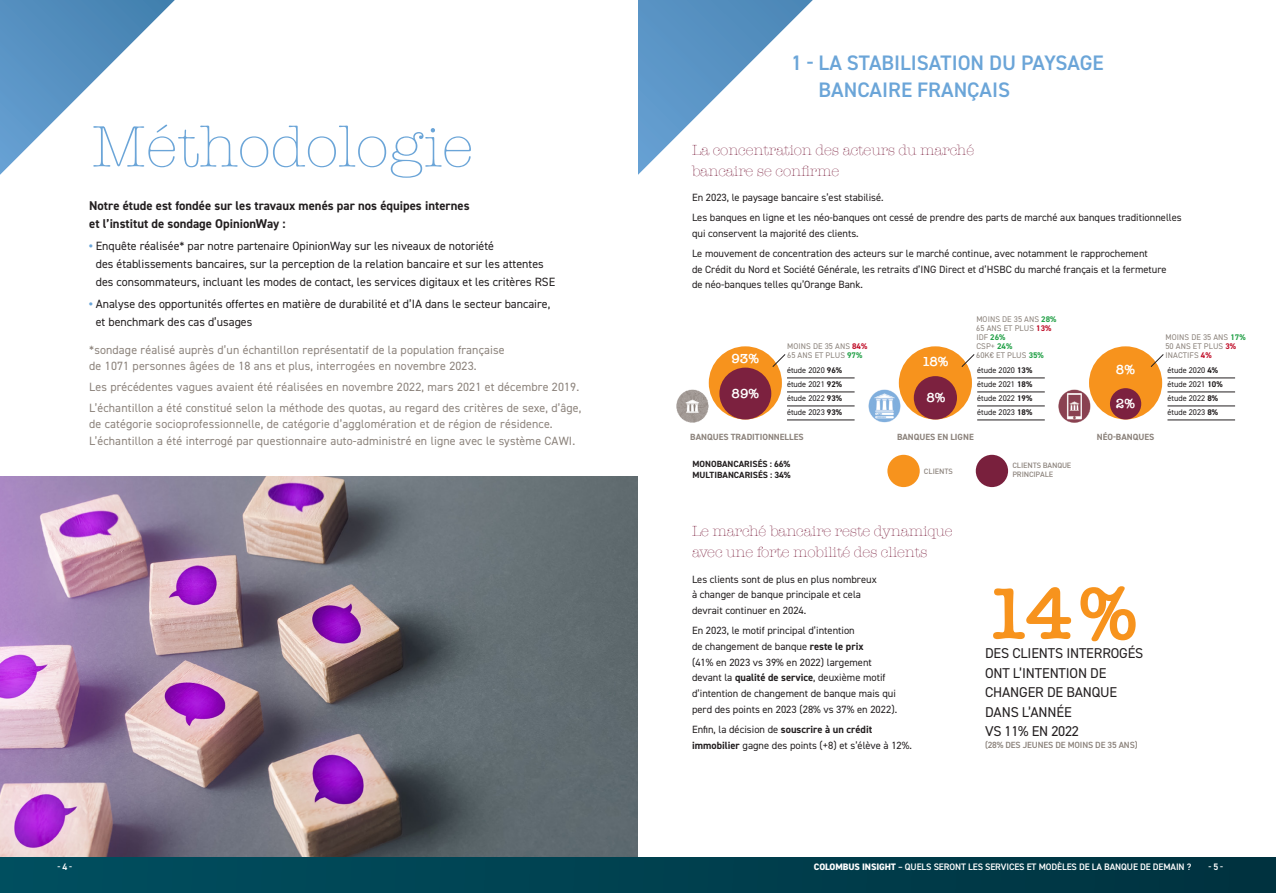
<style>
.page{position:relative;width:1276px;height:893px;background:#fff}
.page>*{position:absolute;margin:0;border:0;box-sizing:border-box;transform-origin:0 0}
.t1{font:600 75px "American Typewriter";color:#f7931d}
.t2{font:300 60px "American Typewriter";color:#6ba5d8}
.t3{font:600 21px/27px "DIN2014";color:#6ba5d8}
.t4{font:300 15px/21px "American Typewriter";letter-spacing:-.01em;color:#7c213f}
.t5{font:14.25px/19.5px "DIN2014";letter-spacing:-.01em;color:#231f20}
.t6{font:600 13.5px "American Typewriter";color:#fff}
.t7{font:700 12.75px/18px "DIN2014";color:#231f20}
.t8{font:12px/16.5px "DIN2014";letter-spacing:.01em;color:#8c837c}
.t9{font:12px/18px "DIN2014";color:#231f20}
.t10{font:10.5px/15.8px "DIN2014";color:#231f20}
.t11{font:600 9.3px "DIN2014";letter-spacing:-.01em;color:#fff}
.t12{font:700 9px "DIN2014";color:#8c837c}
.t13{font:700 9px "DIN2014";color:#231f20}
.t14{font:600 9px "DIN2014";letter-spacing:-.01em;color:#8c837c}
.t15{font:8.25px "DIN2014";color:#231f20}
.t16{font:8.25px/9px "DIN2014";letter-spacing:.01em;color:#8c837c}
.t17{font:500 7.5px/9px "DIN";letter-spacing:-.02em;color:#8c837c}
.s1{font-weight:800;color:#6ba5d8}
.s2{font-weight:700;color:#c1102b}
.s3{font-weight:700;color:#25a149}
.s4{font-weight:700}
.s5{font-weight:800}
</style>
<div class="page">
<img style="left:0;top:476px;width:638px;height:381px">
<div style="left:0;top:857px;width:638px;height:36px;background:#004858"></div>
<svg style="left:0;top:0;width:175px;height:175px"></svg>
<svg style="left:638px;top:0;width:175px;height:175px"></svg>
<div style="left:887px;top:455px;width:32px;height:32px;background:#f7931d;border-radius:50%"></div>
<div style="left:975px;top:455px;width:33px;height:32px;background:#79203d;border-radius:50%"></div>
<img style="left:1058px;top:390px;width:32px;height:32px">
<div style="left:1089px;top:346px;width:73px;height:73px;background:#f7931d;border-radius:50%"></div>
<div style="left:1110px;top:388px;width:31px;height:31px;background:#7c213f;border-radius:50%"></div>
<hr style="left:1167px;top:378px;width:68px;height:1px;background:#231f20">
<hr style="left:1167px;top:392px;width:68px;height:1px;background:#231f20">
<hr style="left:1167px;top:406px;width:68px;height:1px;background:#231f20">
<hr style="left:1167px;top:420px;width:68px;height:1px;background:#231f20">
<svg style="left:1150px;top:354px;width:14px;height:14px"></svg>
<img style="left:868px;top:390px;width:32px;height:32px">
<div style="left:899px;top:346px;width:73px;height:73px;background:#f7931d;border-radius:50%"></div>
<div style="left:914px;top:376px;width:43px;height:43px;background:#7c213f;border-radius:50%"></div>
<hr style="left:977px;top:378px;width:67px;height:1px;background:#231f20">
<hr style="left:977px;top:392px;width:67px;height:1px;background:#231f20">
<hr style="left:977px;top:406px;width:67px;height:1px;background:#231f20">
<hr style="left:977px;top:420px;width:67px;height:1px;background:#231f20">
<svg style="left:960px;top:354px;width:15px;height:14px"></svg>
<div style="left:709px;top:346px;width:73px;height:73px;background:#f7931d;border-radius:50%"></div>
<div style="left:719px;top:368px;width:52px;height:51px;background:#7c213f;border-radius:50%"></div>
<hr style="left:787px;top:378px;width:67px;height:1px;background:#231f20">
<hr style="left:787px;top:392px;width:67px;height:1px;background:#231f20">
<hr style="left:787px;top:406px;width:67px;height:1px;background:#231f20">
<hr style="left:787px;top:420px;width:67px;height:1px;background:#231f20">
<svg style="left:771px;top:354px;width:15px;height:14px"></svg>
<img style="left:676px;top:390px;width:33px;height:32px">
<div style="left:638px;top:857px;width:638px;height:36px;background:#003947"></div>
<p class="t2" style="left:91px;top:103px;width:384px">Méthodologie</p>
<p class="t7" style="left:89px;top:196px;width:382px">Notre étude est fondée sur les travaux menés par nos équipes internes et l’institut de sondage OpinionWay :</p>
<p class="t9" style="left:96px;top:237px;width:461px;text-indent:-7px"><span class="s1">•</span> Enquête réalisée* par notre partenaire OpinionWay sur les niveaux de notoriété<br>des établissements bancaires, sur la perception de la relation bancaire et sur les attentes des consommateurs, incluant les modes de contact, les services digitaux et les critères RSE</p>
<p class="t9" style="left:96px;top:295px;width:456px;text-indent:-7px"><span class="s1">•</span> Analyse des opportunités offertes en matière de durabilité et d’IA dans le secteur bancaire, et benchmark des cas d’usages</p>
<p class="t8" style="left:89px;top:341px;width:417px">*sondage réalisé auprès d’un échantillon représentatif de la population française de 1071 personnes âgées de 18 ans et plus, interrogées en novembre 2023.</p>
<p class="t8" style="left:89px;top:378px;width:491px">Les précédentes vagues avaient été réalisées en novembre 2022, mars 2021 et décembre 2019.</p>
<p class="t8" style="left:89px;top:399px;width:494px">L’échantillon a été constitué selon la méthode des quotas, au regard des critères de sexe, d’âge, de catégorie socioprofessionnelle, de catégorie d’agglomération et de région de résidence.<br>L’échantillon a été interrogé par questionnaire auto-administré en ligne avec le système CAWI.</p>
<p class="t3" style="left:818px;top:49px;width:287px;text-indent:-28px">1 - LA STABILISATION DU PAYSAGE<br>BANCAIRE FRANÇAIS</p>
<p class="t4" style="left:692px;top:139px;width:284px">La concentration des acteurs du marché bancaire se confirme</p>
<p class="t10" style="left:692px;top:189px;width:193px">En 2023, le paysage bancaire s’est stabilisé.</p>
<p class="t10" style="left:692px;top:209px;width:491px">Les banques en ligne et les néo-banques ont cessé de prendre des parts de marché aux banques traditionnelles qui conservent la majorité des clients.</p>
<p class="t10" style="left:692px;top:245px;width:476px">Le mouvement de concentration des acteurs sur le marché continue, avec notamment le rapprochement<br>de Crédit du Nord et Société Générale, les retraits d’ING Direct et d’HSBC du marché français et la fermeture de néo-banques telles qu’Orange Bank.</p>
<p class="t6" style="left:731px;top:348px;width:29px">93%</p>
<p class="t6" style="left:731px;top:383px;width:29px">89%</p>
<p class="t16" style="left:787px;top:342px;width:82px">MOINS DE 35 ANS <span class="s2">84%<br></span>65 ANS ET PLUS <span class="s3">97%</span></p>
<p class="t15" style="left:787px;top:365px;width:57px">étude 2020 <span class="s4">96%</span></p>
<p class="t15" style="left:787px;top:379px;width:57px">étude 2021 <span class="s4">92%</span></p>
<p class="t15" style="left:787px;top:393px;width:57px">étude 2022 <span class="s4">93%</span></p>
<p class="t15" style="left:787px;top:407px;width:57px">étude 2023 <span class="s4">93%</span></p>
<p class="t6" style="left:922px;top:352px;width:28px">18%</p>
<p class="t6" style="left:926px;top:388px;width:21px">8%</p>
<p class="t16" style="left:976px;top:315px;width:82px">MOINS DE 35 ANS <span class="s3">28%<br></span>65 ANS ET PLUS <span class="s2">13%</span></p>
<p class="t16" style="left:976px;top:333px;width:31px">IDF <span class="s3">26%</span></p>
<p class="t16" style="left:976px;top:342px;width:37px">CSP+ <span class="s3">24%</span></p>
<p class="t16" style="left:976px;top:351px;width:69px">60K€ ET PLUS <span class="s3">35%</span></p>
<p class="t15" style="left:977px;top:365px;width:57px">étude 2020 <span class="s4">13%</span></p>
<p class="t15" style="left:977px;top:379px;width:57px">étude 2021 <span class="s4">18%</span></p>
<p class="t15" style="left:977px;top:393px;width:57px">étude 2022 <span class="s4">19%</span></p>
<p class="t15" style="left:977px;top:407px;width:57px">étude 2023 <span class="s4">18%</span></p>
<p class="t12" style="left:690px;top:431px;width:115px">BANQUES TRADITIONNELLES</p>
<p class="t12" style="left:897px;top:431px;width:78px">BANQUES EN LIGNE</p>
<p class="t13" style="left:692px;top:458px;width:99px">MONOBANCARISÉS : 66%</p>
<p class="t13" style="left:692px;top:469px;width:100px">MULTIBANCARISÉS : 34%</p>
<p class="t17" style="left:924px;top:467px;width:30px">CLIENTS</p>
<p class="t17" style="left:1012px;top:461px;width:61px">CLIENTS BANQUE<br>PRINCIPALE</p>
<p class="t4" style="left:692px;top:520px;width:262px">Le marché bancaire reste dynamique avec une forte mobilité des clients</p>
<p class="t16" style="left:1165px;top:333px;width:82px">MOINS DE 35 ANS <span class="s3">17%<br></span>50 ANS ET PLUS <span class="s2">3%</span></p>
<p class="t16" style="left:1165px;top:351px;width:48px">INACTIFS <span class="s2">4%</span></p>
<p class="t6" style="left:1116px;top:359px;width:21px">8%</p>
<p class="t15" style="left:1167px;top:365px;width:52px">étude 2020 <span class="s4">4%</span></p>
<p class="t15" style="left:1167px;top:379px;width:57px">étude 2021 <span class="s4">10%</span></p>
<p class="t15" style="left:1167px;top:393px;width:52px">étude 2022 <span class="s4">8%</span></p>
<p class="t15" style="left:1167px;top:407px;width:52px">étude 2023 <span class="s4">8%</span></p>
<p class="t6" style="left:1116px;top:394px;width:21px">2%</p>
<p class="t12" style="left:1097px;top:431px;width:59px">NÉO-BANQUES</p>
<p class="t10" style="left:692px;top:571px;width:186px">Les clients sont de plus en plus nombreux à changer de banque principale et cela devrait continuer en 2024.</p>
<p class="t10" style="left:692px;top:622px;width:207px">En 2023, le motif principal d’intention<br>de changement de banque <span class="s4">reste le prix<br></span>(41% en 2023 vs 39% en 2022) largement devant la <span class="s4">qualité de service</span>, deuxième motif d’intention de changement de banque mais qui perd des points en 2023 (28% vs 37% en 2022).</p>
<p class="t10" style="left:692px;top:721px;width:221px">Enfin, la décision de <span class="s4">souscrire à un crédit immobilier</span> gagne des points (+8) et s’élève à 12%.</p>
<p class="t1" style="left:985px;top:556px;width:155px">14%</p>
<p class="t5" style="left:985px;top:643px;width:160px">DES CLIENTS INTERROGÉS<br>ONT L’INTENTION DE<br>CHANGER DE BANQUE<br>DANS L’ANNÉE<br>VS 11% EN 2022</p>
<p class="t14" style="left:985px;top:739px;width:154px">(28% DES JEUNES DE MOINS DE 35 ANS)</p>
<p class="t11" style="left:57px;top:861px;width:16px">- 4 -</p>
<p class="t11" style="left:814px;top:861px;width:379px"><span class="s5">COLOMBUS INSIGHT</span> – QUELS SERONT LES SERVICES ET MODÈLES DE LA BANQUE DE DEMAIN ?</p>
<p class="t11" style="left:1208px;top:861px;width:16px">- 5 -</p>
</div>
